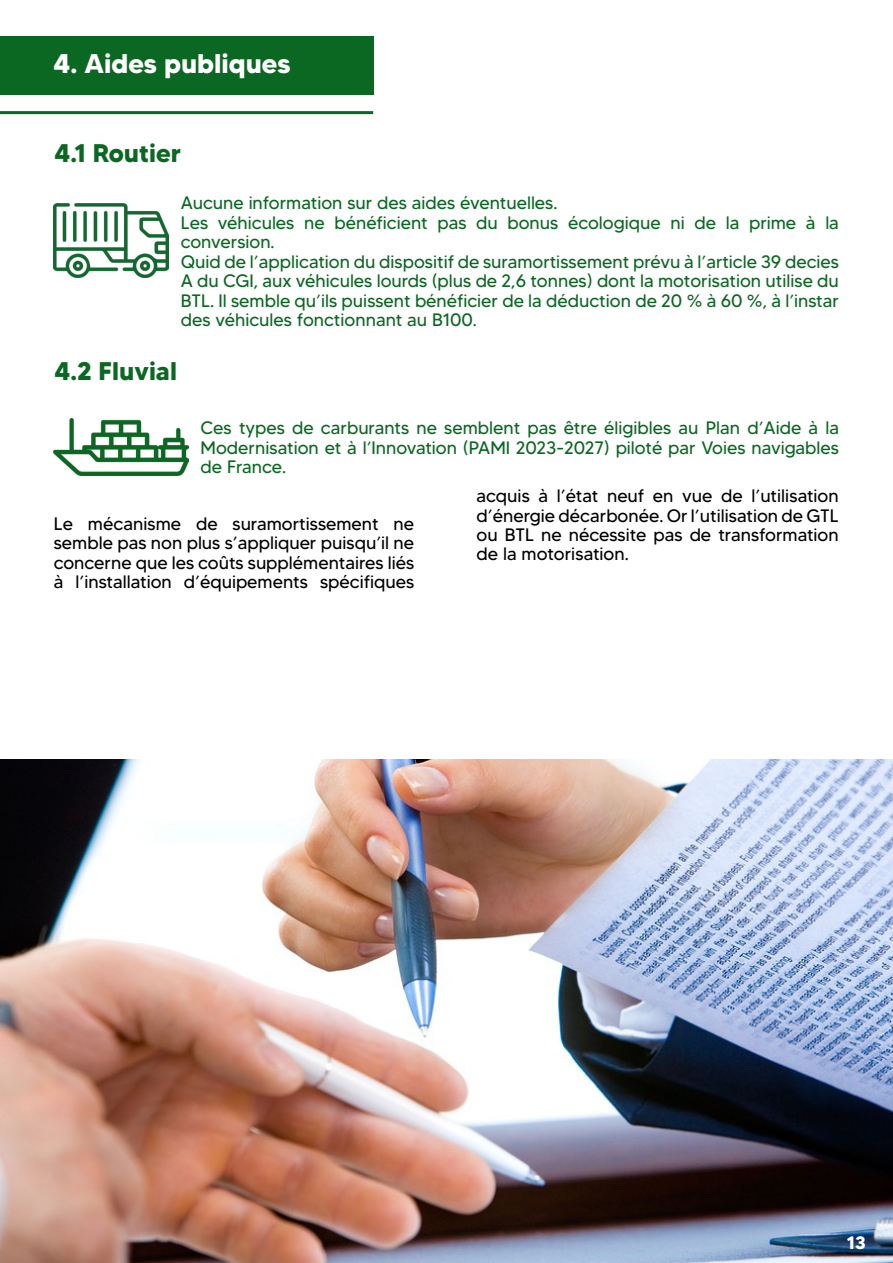
<style>
.page{position:relative;width:893px;height:1263px;background:#fff}
.page>*{position:absolute;margin:0;border:0;box-sizing:border-box;transform-origin:0 0}
.t1{font:700 27px "MADETOMMY";color:#fff}
.t2{font:700 25.5px "MADETOMMY";color:#0b6822}
.t3{font:18px/19.5px "MADETOMMY";color:#0b6822}
.t4{font:18px/19.5px "MADETOMMY";color:#000;text-align:justify}
.t5{font:700 18px "MADETOMMY";color:#fff}
</style>
<div class="page">
<div style="left:0;top:37px;width:373px;height:58px;background:#0b6822"></div>
<hr style="left:0;top:111px;width:373px;height:3px;background:#0b6822">
<img style="left:54px;top:203px;width:115px;height:75px">
<img style="left:54px;top:418px;width:135px;height:57px">
<img style="left:0;top:759px;width:893px;height:504px">
<h1 class="t1" style="left:53px;top:47px;width:239px">4. Aides publiques</h1>
<h2 class="t2" style="left:54px;top:137px;width:129px">4.1 Routier</h2>
<p class="t3" style="left:181px;top:193px;width:660px">Aucune information sur des aides éventuelles.<br>Les véhicules ne bénéficient pas du bonus écologique ni de la prime à la conversion.<br>Quid de l’application du dispositif de suramortissement prévu à l’article 39 decies A du CGI, aux véhicules lourds (plus de 2,6 tonnes) dont la motorisation utilise du BTL. Il semble qu’ils puissent bénéficier de la déduction de 20 % à 60 %, à l’instar des véhicules fonctionnant au B100.</p>
<h2 class="t2" style="left:54px;top:355px;width:124px">4.2 Fluvial</h2>
<p class="t3" style="left:201px;top:418px;width:640px;text-align:justify">Ces types de carburants ne semblent pas être éligibles au Plan d’Aide à la Modernisation et à l’Innovation (PAMI 2023-2027) piloté par Voies navigables de France.</p>
<p class="t4" style="left:54px;top:514px;width:362px">Le mécanisme de suramortissement ne semble pas non plus s’appliquer puisqu’il ne concerne que les coûts supplémentaires liés à l’installation d’équipements spécifiques</p>
<p class="t4" style="left:477px;top:486px;width:364px">acquis à l’état neuf en vue de l’utilisation d’énergie décarbonée. Or l’utilisation de GTL ou BTL ne nécessite pas de transformation de la motorisation.</p>
<p class="t5" style="left:847px;top:1232px;width:20px">13</p>
<p class="t5" style="left:849px;top:1233px;width:20px">13</p>
</div>
